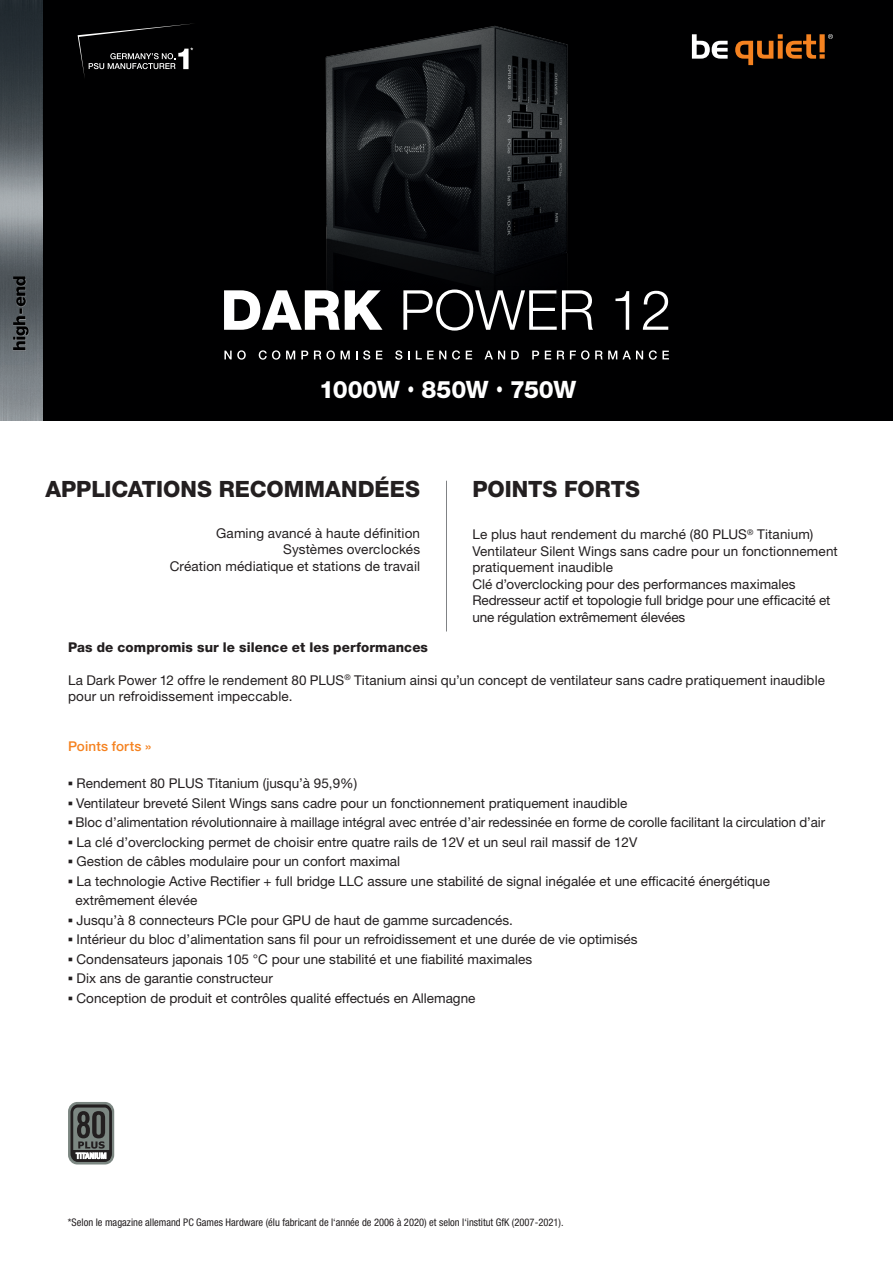
<style>
.page{position:relative;width:893px;height:1263px;background:#fff}
.page>*{position:absolute;margin:0;border:0;box-sizing:border-box;transform-origin:0 0}
.t1{font:800 24px "Helvetica Neue LT Pro";letter-spacing:-.01em;color:#fff}
.t2{font:800 22.5px "Helvetica Neue LT Pro";color:#231f20}
.t3{font:13.5px/16.5px "Helvetica Neue LT Pro";color:#231f20}
.t4{font:800 13.5px "Helvetica Neue LT Pro";letter-spacing:.01em;color:#231f20}
.t5{font:500 13.5px "Helvetica Neue LT Pro";letter-spacing:.01em;color:#f58220}
.t6{font:condensed 10.5px "Helvetica Neue LT Pro";color:#231f20}
.s1{font-family:"Arial Narrow";font-weight:400}
.s2{font-family:"Franklin Gothic";font-weight:500}
</style>
<div class="page">
<div style="left:0;top:0;width:893px;height:421px;background:#000001"></div>
<svg style="left:692px;top:34px;width:36px;height:25px"></svg>
<svg style="left:735px;top:34px;width:98px;height:31px"></svg>
<img style="left:0;top:0;width:42px;height:421px">
<hr style="left:446px;top:481px;width:1px;height:150px;background:#808285">
<div style="left:68px;top:1102px;width:46px;height:62px;background:#7c8782;border-radius:9px"></div>
<svg style="left:70px;top:1104px;width:42px;height:58px"></svg>
<svg style="left:78px;top:23px;width:116px;height:55px"></svg>
<img style="left:325px;top:26px;width:344px;height:304px">
<svg style="left:224px;top:350px;width:22px;height:10px"></svg>
<svg style="left:259px;top:350px;width:21px;height:10px"></svg>
<svg style="left:286px;top:351px;width:9px;height:8px"></svg>
<svg style="left:301px;top:351px;width:7px;height:8px"></svg>
<svg style="left:314px;top:350px;width:21px;height:10px"></svg>
<svg style="left:341px;top:351px;width:9px;height:8px"></svg>
<svg style="left:363px;top:350px;width:7px;height:10px"></svg>
<svg style="left:376px;top:351px;width:6px;height:8px"></svg>
<svg style="left:395px;top:350px;width:7px;height:10px"></svg>
<svg style="left:408px;top:351px;width:2px;height:8px"></svg>
<svg style="left:416px;top:351px;width:30px;height:8px"></svg>
<svg style="left:452px;top:350px;width:8px;height:10px"></svg>
<svg style="left:466px;top:351px;width:6px;height:8px"></svg>
<svg style="left:484px;top:351px;width:21px;height:8px"></svg>
<svg style="left:511px;top:351px;width:8px;height:8px"></svg>
<svg style="left:532px;top:351px;width:7px;height:8px"></svg>
<svg style="left:545px;top:351px;width:6px;height:8px"></svg>
<svg style="left:557px;top:351px;width:7px;height:8px"></svg>
<svg style="left:570px;top:350px;width:19px;height:10px"></svg>
<svg style="left:595px;top:351px;width:48px;height:8px"></svg>
<svg style="left:649px;top:350px;width:20px;height:10px"></svg>
<svg style="left:224px;top:290px;width:158px;height:40px"></svg>
<svg style="left:403px;top:289px;width:190px;height:42px"></svg>
<svg style="left:615px;top:291px;width:14px;height:39px"></svg>
<svg style="left:643px;top:291px;width:25px;height:39px"></svg>
<h1 class="t1" style="left:319px;top:375px;width:259px">1000W <span class="s1">•</span> 850W <span class="s1">•</span> 750W</h1>
<h2 class="t2" style="left:46px;top:475px;width:376px">APPLICATIONS RECOMMANDÉES</h2>
<h2 class="t2" style="left:472px;top:475px;width:169px">POINTS FORTS</h2>
<p class="t3" style="left:170px;top:524px;width:252px;text-align:right">Gaming avancé à haute définition<br>Systèmes overclockés<br>Création médiatique et stations de travail</p>
<p class="t3" style="left:472px;top:526px;width:367px">Le plus haut rendement du marché (80 PLUS<sup>®</sup> Titanium)<br>Ventilateur Silent Wings sans cadre pour un fonctionnement pratiquement inaudible<br>Clé d’overclocking pour des performances maximales Redresseur actif et topologie full bridge pour une efficacité et une régulation extrêmement élevées</p>
<p class="t4" style="left:68px;top:639px;width:362px">Pas de compromis sur le silence et les performances</p>
<p class="t3" style="left:68px;top:671px;width:758px">La Dark Power 12 offre le rendement 80 PLUS<sup>®</sup> Titanium ainsi qu’un concept de ventilateur sans cadre pratiquement inaudible pour un refroidissement impeccable.</p>
<p class="t5" style="left:68px;top:738px;width:85px">Points forts »</p>
<p class="t3" style="left:68px;top:775px;width:291px"><span class="s2">▪</span> Rendement 80 PLUS Titanium (jusqu’à 95,9%)</p>
<p class="t3" style="left:68px;top:794px;width:561px"><span class="s2">▪</span> Ventilateur breveté Silent Wings sans cadre pour un fonctionnement pratiquement inaudible</p>
<p class="t3" style="left:68px;top:814px;width:759px"><span class="s2">▪</span> Bloc d’alimentation révolutionnaire à maillage intégral avec entrée d’air redessinée en forme de corolle facilitant la circulation d’air</p>
<p class="t3" style="left:68px;top:833px;width:571px"><span class="s2">▪</span> La clé d’overclocking permet de choisir entre quatre rails de 12V et un seul rail massif de 12V</p>
<p class="t3" style="left:68px;top:853px;width:334px"><span class="s2">▪</span> Gestion de câbles modulaire pour un confort maximal</p>
<p class="t3" style="left:76px;top:871px;width:696px;line-height:19.5px;text-indent:-8px"><span class="s2">▪</span> La technologie Active Rectifier + full bridge LLC assure une stabilité de signal inégalée et une efficacité énergétique extrêmement élevée</p>
<p class="t3" style="left:68px;top:911px;width:446px"><span class="s2">▪</span> Jusqu’à 8 connecteurs PCIe pour GPU de haut de gamme surcadencés.</p>
<p class="t3" style="left:68px;top:931px;width:571px"><span class="s2">▪</span> Intérieur du bloc d’alimentation sans fil pour un refroidissement et une durée de vie optimisés</p>
<p class="t3" style="left:68px;top:950px;width:466px"><span class="s2">▪</span> Condensateurs japonais 105 °C pour une stabilité et une fiabilité maximales</p>
<p class="t3" style="left:68px;top:970px;width:206px"><span class="s2">▪</span> Dix ans de garantie constructeur</p>
<p class="t3" style="left:68px;top:989px;width:409px"><span class="s2">▪</span> Conception de produit et contrôles qualité effectués en Allemagne</p>
<p class="t6" style="left:68px;top:1216px;width:497px">*Selon le magazine allemand PC Games Hardware (élu fabricant de l‘année de 2006 à 2020) et selon l‘institut GfK (2007-2021).</p>
</div>
